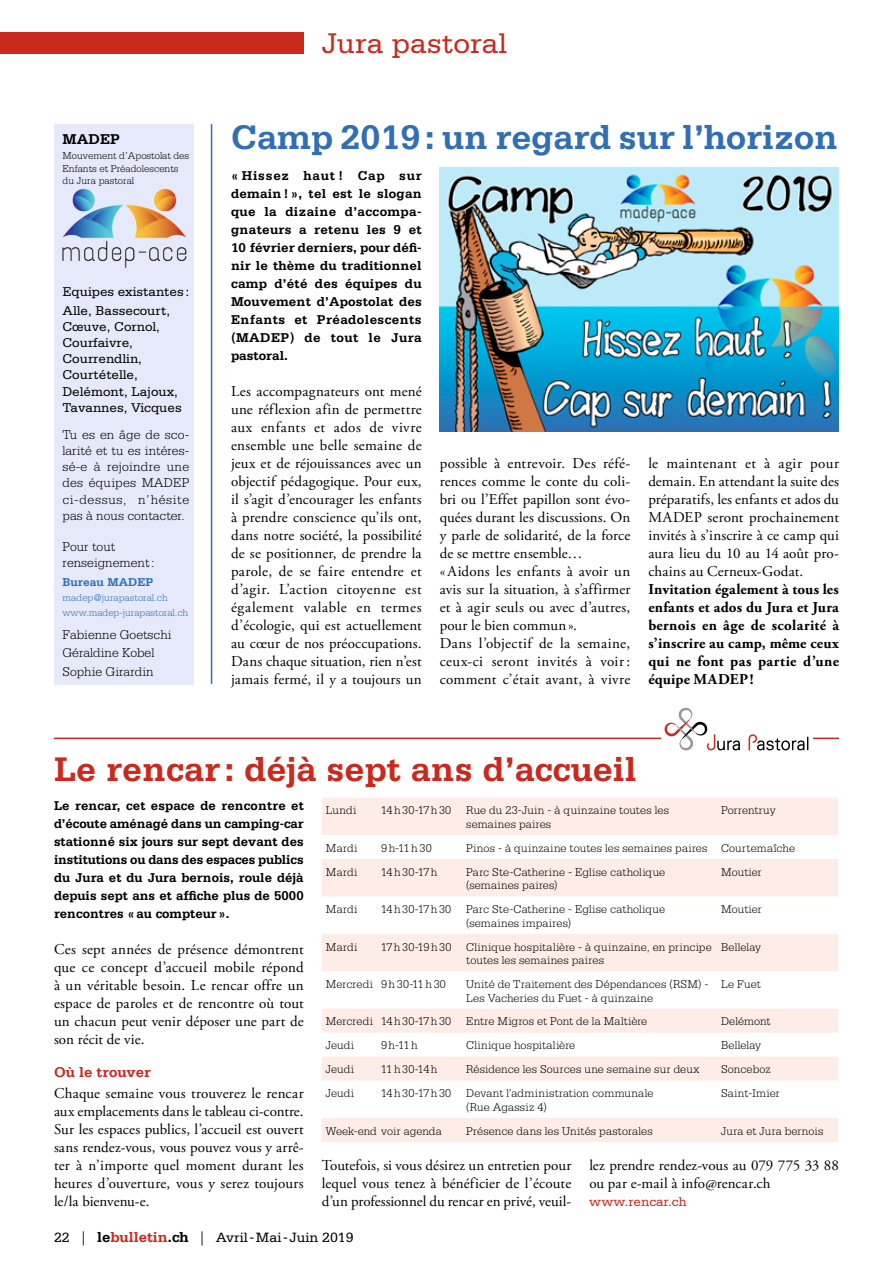
<style>
.page{position:relative;width:893px;height:1263px;background:#fff}
.page>*{position:absolute;margin:0;border:0;box-sizing:border-box;transform-origin:0 0}
.t1{font:700 36px "Serifa";color:#306fb3}
.t2{font:700 36px "Serifa";color:#ca291d}
.t3{font:30px "Serifa";color:#ca291d}
.t4{font:15px/18px "Adobe Garamond Pro";letter-spacing:.01em;color:#000;text-align:justify}
.t5{font:700 15px/18px "Adobe Garamond Pro";letter-spacing:.015em;color:#000;text-align:justify}
.t6{font:700 15px "Serifa";color:#ca291d}
.t7{font:700 15px "Serifa";color:#000}
.t8{font:14.25px "Serifa";color:#000}
.t9{font:700 13.5px/18px "Serifa";color:#000;text-align:justify}
.t10{font:300 13.5px/16.2px "Serifa";color:#000}
.t11{font:13.5px/16.2px "Serifa";color:#000}
.t12{font:13.5px "Serifa";color:#ca291d}
.t13{font:300 12px/13.5px "Serifa";letter-spacing:.015em;color:#000}
.t14{font:300 12px "Serifa";letter-spacing:.075em;color:#000}
.t15{font:700 12px "Serifa";color:#306fb3}
.t16{font:300 10.5px/12.6px "Serifa";color:#000}
.t17{font:300 10.5px/14.9px "Serifa";color:#306fb3}
.s1{font-family:"Adobe Garamond Pro"}
.s2{font-weight:700;font-size:15px}
.s3{font-weight:700;font-size:15px;color:#ca291d}
</style>
<div class="page">
<div style="left:0;top:33px;width:304px;height:21px;background:#ca291d"></div>
<hr style="left:211px;top:124px;width:1px;height:560px;background:#306fb3">
<div style="left:54px;top:124px;width:139px;height:560px;background:#e6e9f9"></div>
<img style="left:62px;top:188px;width:125px;height:80px">
<hr style="left:54px;top:738px;width:785px;height:1px;background:#ca291d">
<div style="left:660px;top:702px;width:152px;height:54px;background:#fff"></div>
<svg style="left:749px;top:734px;width:59px;height:16px"></svg>
<svg style="left:665px;top:708px;width:75px;height:42px"></svg>
<img style="left:440px;top:168px;width:399px;height:264px">
<svg style="left:322px;top:798px;width:516px;height:344px;fill:#feede6"></svg>
<p class="t7" style="left:63px;top:130px;width:59px">MADEP</p>
<p class="t16" style="left:63px;top:149px;width:128px">Mouvement d’Apostolat des</p>
<p class="t16" style="left:63px;top:162px;width:118px">Enfants et Préadolescents du Jura pastoral</p>
<p class="t11" style="left:63px;top:282px;width:128px;line-height:18.5px">Equipes existantes :<br>Alle, Bassecourt,</p>
<p class="t11" style="left:63px;top:318px;width:121px">Cœuve, Cornol,<br>Courfaivre,<br>Courrendlin,<br>Courtételle,<br>Delémont, Lajoux,<br>Tavannes, Vicques</p>
<p class="t10" style="left:63px;top:426px;width:128px;text-align:justify">Tu es en âge de sco&shy;larité et tu es intéres&shy;sé-e à rejoindre une des équipes MADEP ci-dessus, n’hésite pas à nous contacter.</p>
<p class="t10" style="left:63px;top:538px;width:94px">Pour tout renseignement:</p>
<p class="t15" style="left:63px;top:575px;width:93px">Bureau MADEP</p>
<p class="t17" style="left:63px;top:590px;width:127px">madep@jurapastoral.ch www.madep-jurapastoral.ch</p>
<p class="t10" style="left:63px;top:625px;width:111px;line-height:18.5px">Fabienne Goetschi<br>Géraldine Kobel<br>Sophie Girardin</p>
<h2 class="t3" style="left:322px;top:27px;width:187px">Jura pastoral</h2>
<h1 class="t1" style="left:231px;top:116px;width:609px">Camp 2019: un regard sur l’horizon</h1>
<p class="t9" style="left:231px;top:166px;width:192px">« Hissez haut ! Cap sur demain! », tel est le slogan que la dizaine d’accompa&shy;gnateurs a retenu les 9 et 10 février derniers, pour défi&shy;nir le thème du traditionnel camp d’été des équipes du Mouvement d’Apostolat des Enfants et Préadolescents (MADEP) de tout le Jura pastoral.</p>
<p class="t4" style="left:231px;top:383px;width:192px">Les accompagnateurs ont mené une réflexion afin de permettre aux enfants et ados de vivre ensemble une belle semaine de jeux et de réjouissances avec un objectif pédagogique. Pour eux, il s’agit d’encourager les enfants à prendre conscience qu’ils ont, dans notre société, la possibilité de se positionner, de prendre la parole, de se faire entendre et d’agir. L’action citoyenne est également valable en termes d’écologie, qui est actuellement au cœur de nos préoccupations.<br>Dans chaque situation, rien n’est jamais fermé, il y a toujours un</p>
<p class="t4" style="left:440px;top:455px;width:192px;text-align:left">possible à entrevoir. Des réfé&shy;rences comme le conte du coli&shy;bri ou l’Effet papillon sont évo&shy;quées durant les discussions. On y parle de solidarité, de la force de se mettre ensemble… «Aidons les enfants à avoir un avis sur la situation, à s’affirmer et à agir seuls ou avec d’autres, pour le bien commun».<br>Dans l’objectif de la semaine, ceux-ci seront invités à voir : comment c’était avant, à vivre</p>
<p class="t4" style="left:648px;top:455px;width:192px">le maintenant et à agir pour demain. En attendant la suite des préparatifs, les enfants et ados du MADEP seront prochainement invités à s’inscrire à ce camp qui aura lieu du 10 au 14 août pro&shy;chains au Cerneux-Godat.</p>
<p class="t5" style="left:648px;top:581px;width:192px">Invitation également à tous les enfants et ados du Jura et Jura bernois en âge de scolarité à s’inscrire au camp, même ceux qui ne font pas partie d’une équipe MADEP!</p>
<h1 class="t2" style="left:54px;top:748px;width:584px">Le rencar : déjà sept ans d’accueil</h1>
<p class="t13" style="left:326px;top:804px;width:32px">Lundi</p>
<p class="t13" style="left:466px;top:804px;width:204px;text-indent:-85px">14h30-17h30 Rue du 23-Juin - à quinzaine toutes les semaines paires</p>
<p class="t13" style="left:721px;top:804px;width:56px">Porrentruy</p>
<p class="t13" style="left:326px;top:841px;width:33px">Mardi</p>
<p class="t13" style="left:381px;top:841px;width:52px">9h-11h30</p>
<p class="t13" style="left:466px;top:841px;width:330px">Pinos - à quinzaine toutes les semaines paires Courtemaîche</p>
<p class="t13" style="left:326px;top:865px;width:33px">Mardi</p>
<p class="t14" style="left:381px;top:865px;width:58px">14h30-17h</p>
<p class="t13" style="left:466px;top:865px;width:201px">Parc Ste-Catherine - Eglise catholique (semaines paires)</p>
<p class="t13" style="left:721px;top:865px;width:42px">Moutier</p>
<p class="t13" style="left:326px;top:902px;width:33px">Mardi</p>
<p class="t13" style="left:466px;top:902px;width:201px;text-indent:-85px">14h30-17h30 Parc Ste-Catherine - Eglise catholique (semaines impaires)</p>
<p class="t13" style="left:721px;top:902px;width:42px">Moutier</p>
<p class="t13" style="left:326px;top:940px;width:33px">Mardi</p>
<p class="t13" style="left:466px;top:940px;width:247px;text-indent:-85px">17h30-19h30 Clinique hospitalière - à quinzaine, en principe toutes les semaines paires</p>
<p class="t13" style="left:721px;top:940px;width:42px">Bellelay</p>
<p class="t13" style="left:326px;top:977px;width:122px">Mercredi 9h30-11h30</p>
<p class="t13" style="left:466px;top:977px;width:244px">Unité de Traitement des Dépendances (RSM) -<br>Les Vacheries du Fuet - à quinzaine</p>
<p class="t13" style="left:721px;top:977px;width:41px">Le Fuet</p>
<p class="t13" style="left:326px;top:1015px;width:323px">Mercredi 14h30-17h30 Entre Migros et Pont de la Maltière</p>
<p class="t13" style="left:721px;top:1015px;width:51px">Delémont</p>
<p class="t13" style="left:326px;top:1039px;width:30px">Jeudi</p>
<p class="t13" style="left:381px;top:1039px;width:38px">9h-11h</p>
<p class="t13" style="left:466px;top:1039px;width:111px">Clinique hospitalière</p>
<p class="t13" style="left:721px;top:1039px;width:42px">Bellelay</p>
<p class="t13" style="left:326px;top:1062px;width:30px">Jeudi</p>
<p class="t14" style="left:381px;top:1063px;width:58px">11h30-14h</p>
<p class="t13" style="left:466px;top:1062px;width:235px">Résidence les Sources une semaine sur deux</p>
<p class="t13" style="left:721px;top:1062px;width:51px">Sonceboz</p>
<p class="t13" style="left:326px;top:1086px;width:30px">Jeudi</p>
<p class="t13" style="left:466px;top:1086px;width:189px;text-indent:-85px">14h30-17h30 Devant l’administration communale (Rue Agassiz 4)</p>
<p class="t13" style="left:721px;top:1086px;width:60px">Saint-Imier</p>
<p class="t13" style="left:326px;top:1124px;width:117px">Week-end voir agenda</p>
<p class="t13" style="left:466px;top:1124px;width:188px">Présence dans les Unités pastorales</p>
<p class="t13" style="left:721px;top:1124px;width:104px">Jura et Jura bernois</p>
<p class="t9" style="left:54px;top:796px;width:251px">Le rencar, cet espace de rencontre et d’écoute aménagé dans un camping-car stationné six jours sur sept devant des institutions ou dans des espaces publics du Jura et du Jura bernois, roule déjà depuis sept ans et affiche plus de 5000 rencontres «au compteur».</p>
<p class="t4" style="left:54px;top:941px;width:251px">Ces sept années de présence démontrent que ce concept d’accueil mobile répond à un véritable besoin. Le rencar offre un espace de paroles et de rencontre où tout un chacun peut venir déposer une part de son récit de vie.</p>
<p class="t6" style="left:54px;top:1063px;width:98px">Où le trouver</p>
<p class="t4" style="left:54px;top:1085px;width:251px">Chaque semaine vous trouverez le rencar aux emplacements dans le tableau ci-contre.<br>Sur les espaces publics, l’accueil est ouvert sans rendez-vous, vous pouvez vous y arrê&shy;ter à n’importe quel moment durant les heures d’ouverture, vous y serez toujours le/la bienvenu-e.</p>
<p class="t4" style="left:322px;top:1157px;width:251px">Toutefois, si vous désirez un entretien pour lequel vous tenez à bénéficier de l’écoute d’un professionnel du rencar en privé, veuil-</p>
<p class="t4" style="left:589px;top:1157px;width:251px">lez prendre rendez-vous au 079 775 33 88 ou par e-mail à info@rencar.ch</p>
<p class="t12" style="left:589px;top:1194px;width:99px">www.rencar.ch</p>
<p class="t8" style="left:54px;top:1230px;width:301px">22 <span class="s1">|</span> <span class="s2">le</span><span class="s3">bulletin</span><span class="s2">.ch</span> <span class="s1">|</span> Avril-Mai- Juin 2019</p>
</div>
